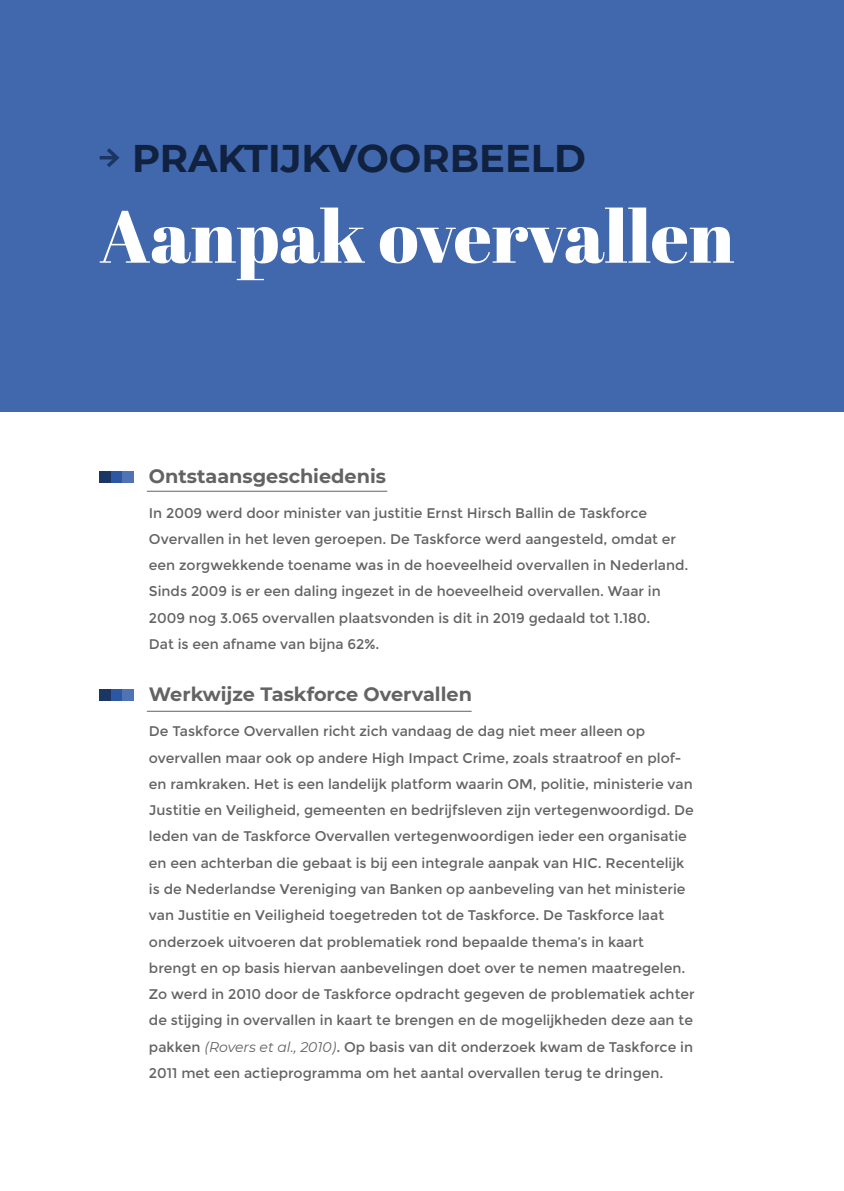
<style>
.page{position:relative;width:844px;height:1191px;background:#fff}
.page>*{position:absolute;margin:0;border:0;box-sizing:border-box;transform-origin:0 0}
.t1{font:73.5px "Abril Fatface";color:#fff}
.t2{font:700 38.5px "Montserrat";color:#112140}
.t3{font:700 19.25px "Montserrat";color:#646363}
.t4{font:14px/26.2px "Montserrat";color:#646363}
.s1{font-style:italic}
</style>
<div class="page">
<div style="left:111px;top:471px;width:11px;height:11px;background:#2b57a3"></div>
<div style="left:122px;top:471px;width:12px;height:11px;background:#4f73b5"></div>
<div style="left:99px;top:471px;width:12px;height:11px;background:#1c3663"></div>
<div style="left:111px;top:689px;width:11px;height:12px;background:#2b57a3"></div>
<div style="left:122px;top:689px;width:12px;height:12px;background:#4f73b5"></div>
<div style="left:99px;top:689px;width:12px;height:12px;background:#1c3663"></div>
<hr style="left:147px;top:491px;width:240px;height:1px;background:#646363">
<hr style="left:147px;top:711px;width:324px;height:1px;background:#646363">
<div style="left:0;top:0;width:843px;height:412px;background:#4168ac"></div>
<hr style="left:100px;top:156px;width:17px;height:3px;background:#1c3663">
<svg style="left:103px;top:148px;width:17px;height:19px"></svg>
<h2 class="t2" style="left:132px;top:130px;width:455px">PRAKTIJKVOORBEELD</h2>
<h1 class="t1" style="left:99px;top:185px;width:636px">Aanpak overvallen</h1>
<h3 class="t3" style="left:149px;top:462px;width:238px">Ontstaansgeschiedenis</h3>
<p class="t4" style="left:149px;top:500px;width:541px">In 2009 werd door minister van justitie Ernst Hirsch Ballin de Taskforce Overvallen in het leven geroepen. De Taskforce werd aangesteld, omdat er een zorgwekkende toename was in de hoeveelheid overvallen in Nederland.<br>Sinds 2009 is er een daling ingezet in de hoeveelheid overvallen. Waar in 2009 nog 3.065 overvallen plaatsvonden is dit in 2019 gedaald tot 1.180.<br>Dat is een afname van bijna 62%.</p>
<h3 class="t3" style="left:149px;top:680px;width:324px">Werkwijze Taskforce Overvallen</h3>
<p class="t4" style="left:149px;top:718px;width:547px">De Taskforce Overvallen richt zich vandaag de dag niet meer alleen op overvallen maar ook op andere High Impact Crime, zoals straatroof en plof&shy;en ramkraken. Het is een landelijk platform waarin OM, politie, ministerie van Justitie en Veiligheid, gemeenten en bedrijfsleven zijn vertegenwoordigd. De leden van de Taskforce Overvallen vertegenwoordigen ieder een organisatie en een achterban die gebaat is bij een integrale aanpak van HIC. Recentelijk is de Nederlandse Vereniging van Banken op aanbeveling van het ministerie van Justitie en Veiligheid toegetreden tot de Taskforce. De Taskforce laat onderzoek uitvoeren dat problematiek rond bepaalde thema’s in kaart brengt en op basis hiervan aanbevelingen doet over te nemen maatregelen.<br>Zo werd in 2010 door de Taskforce opdracht gegeven de problematiek achter de stijging in overvallen in kaart te brengen en de mogelijkheden deze aan te pakken <span class="s1">(Rovers et al., 2010)</span>. Op basis van dit onderzoek kwam de Taskforce in 2011 met een actieprogramma om het aantal overvallen terug te dringen.</p>
</div>
